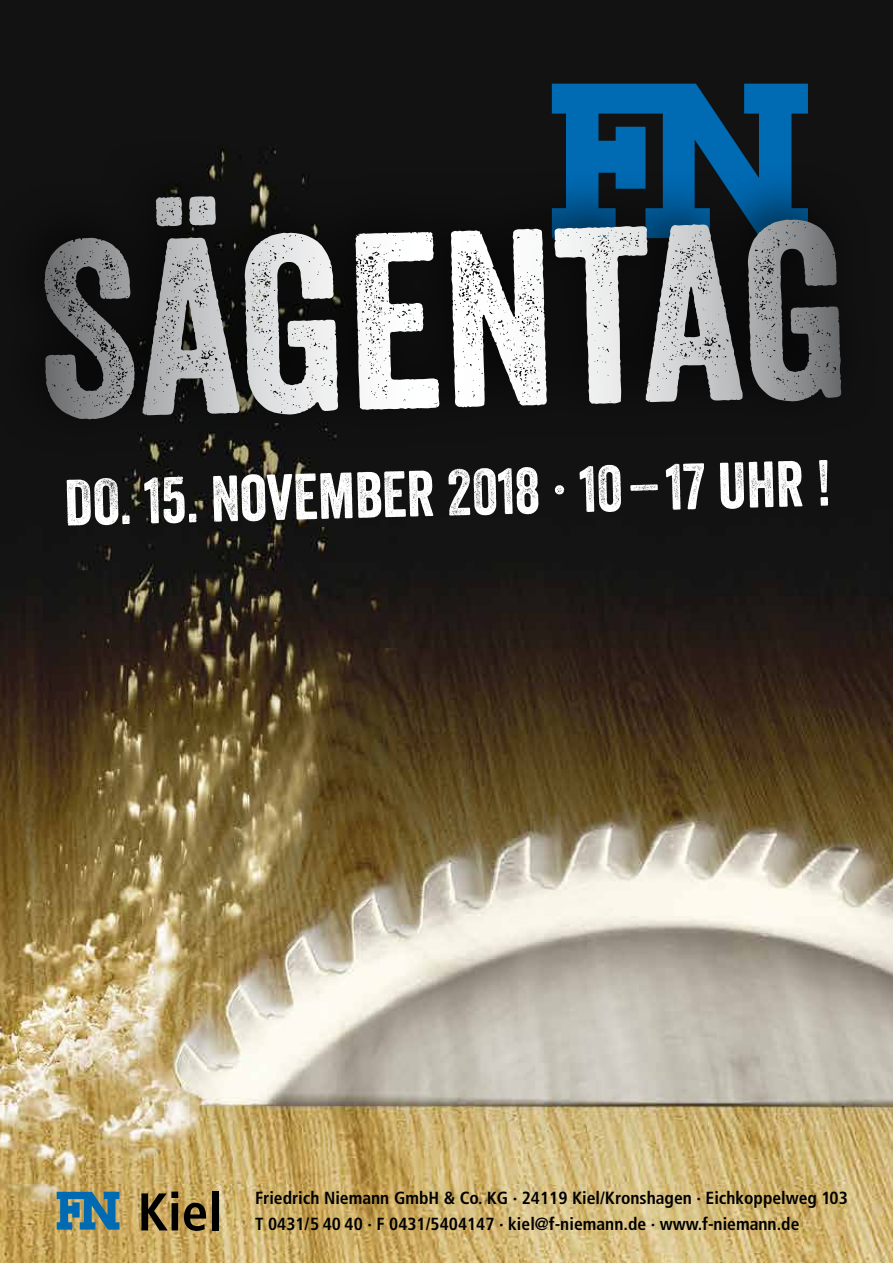
<style>
.page{position:relative;width:893px;height:1263px;background:#fff}
.page>*{position:absolute;margin:0;border:0;box-sizing:border-box;transform-origin:0 0}
.t1{font:63px "Veneer";color:#fff}
.t2{font:700 condensed 53.1px "Frutiger";color:#000}
.t3{font:700 condensed 17.55px "Frutiger";color:#000}
</style>
<div class="page">
<img style="left:0;top:0;width:893px;height:1263px">
<svg style="left:552px;top:84px;width:256px;height:56px;background:#055084"></svg>
<div style="left:0;top:140px;width:877px;height:315px;background:#000;opacity:.75"></div>
<svg style="left:156px;top:196px;width:60px;height:29px;background:#97989a"></svg>
<svg style="left:57px;top:1192px;width:62px;height:38px;background:#417e97"></svg>
<h1 class="t1" style="left:64px;top:461px;width:769px;rotate:-1deg">DO. 15. November 2018 · 10–17 Uhr !</h1>
<h2 class="t2" style="left:137px;top:1180px;width:86px">Kiel</h2>
<p class="t3" style="left:255px;top:1188px;width:594px">Friedrich Niemann GmbH &amp; Co. KG · 24119 Kiel/Kronshagen · Eichkoppelweg 103</p>
<p class="t3" style="left:255px;top:1214px;width:546px">T 0431/5 40 40 · F 0431/5404147 · kiel@f-niemann.de · www.f-niemann.de</p>
</div>
